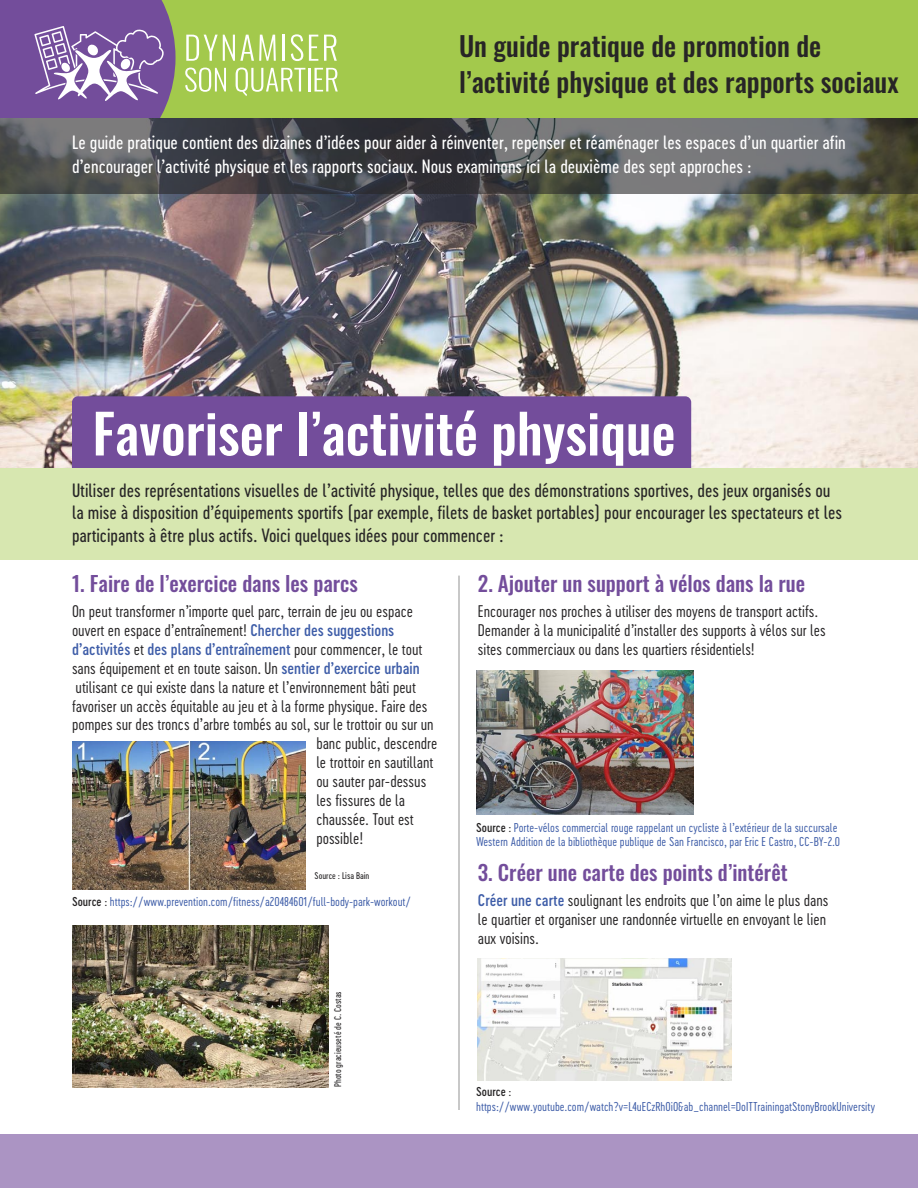
<style>
.page{position:relative;width:918px;height:1188px;background:#fff}
.page>*{position:absolute;margin:0;border:0;box-sizing:border-box;transform-origin:0 0}
.t1{font:500 54px "Oswald";color:#fff}
.t2{font:500 27px/36px "Oswald";color:#272526}
.t3{font:500 21px "Oswald";color:#734d9b}
.t4{font:18px/22.5px "Cervo Neue Regular Neue";color:#272526}
.t5{font:18px/24px "Cervo Neue Regular Neue";color:#fff}
.t6{font:15.75px/18.9px "Cervo Neue Light Neue";color:#272526}
.t7{font:12px/14.4px "Cervo Neue Light Neue";color:#3e5da8}
.t8{font:9px "Cervo Neue Regular Neue";color:#272526}
.s1{font-family:"Cervo Neue Medium Neue";color:#3e5da8}
.s2{font-family:"Cervo Neue Medium Neue";color:#272526}
.s3{color:#272526}
</style>
<div class="page">
<div style="left:0;top:0;width:918px;height:119px;background:#a3c94c"></div>
<img style="left:0;top:194px;width:918px;height:274px">
<div style="left:0;top:118px;width:918px;height:76px;background:#272526;opacity:.6"></div>
<img style="left:72px;top:741px;width:234px;height:148px">
<div style="left:72px;top:396px;width:619px;height:78px;background:#734d9b;border-radius:6px"></div>
<div style="left:0;top:468px;width:918px;height:92px;background:#d7e7b0"></div>
<div style="left:0;top:1134px;width:918px;height:54px;background:#ab94c3"></div>
<img style="left:72px;top:926px;width:257px;height:161px">
<hr style="left:459px;top:576px;width:1px;height:534px;background:#939293">
<img style="left:476px;top:670px;width:217px;height:145px">
<img style="left:477px;top:959px;width:255px;height:121px">
<svg style="left:0;top:0;width:176px;height:180px;background:#79658e"></svg>
<svg style="left:186px;top:35px;width:90px;height:26px"></svg>
<hr style="left:282px;top:35px;width:3px;height:26px;background:#fff">
<svg style="left:291px;top:34px;width:12px;height:27px"></svg>
<svg style="left:309px;top:35px;width:9px;height:26px"></svg>
<svg style="left:324px;top:35px;width:13px;height:26px"></svg>
<svg style="left:185px;top:68px;width:41px;height:24px"></svg>
<svg style="left:236px;top:68px;width:69px;height:28px"></svg>
<hr style="left:308px;top:68px;width:2px;height:24px;background:#fff">
<svg style="left:315px;top:68px;width:23px;height:24px"></svg>
<p class="t2" style="left:459px;top:31px;width:441px">Un guide pratique de promotion de l’activité physique et des rapports sociaux</p>
<p class="t5" style="left:72px;top:131px;width:775px">Le guide pratique contient des dizaines d’idées pour aider à réinventer, repenser et réaménager les espaces d’un quartier afin d’encourager l’activité physique et les rapports sociaux. Nous examinons ici la deuxième des sept approches :</p>
<p class="t1" style="left:93px;top:412px;width:585px">Favoriser l’activité physique</p>
<p class="t4" style="left:72px;top:480px;width:772px">Utiliser des représentations visuelles de l’activité physique, telles que des démonstrations sportives, des jeux organisés ou la mise à disposition d’équipements sportifs (par exemple, filets de basket portables) pour encourager les spectateurs et les participants à être plus actifs. Voici quelques idées pour commencer :</p>
<p class="t3" style="left:72px;top:575px;width:287px">1. Faire de l’exercice dans les parcs</p>
<p class="t6" style="left:72px;top:603px;width:352px">On peut transformer n’importe quel parc, terrain de jeu ou espace ouvert en espace d’entraînement! <span class="s1">Chercher des suggestions d’activités</span> et <span class="s1">des plans d’entraînement</span> pour commencer, le tout sans équipement et en toute saison. Un <span class="s1">sentier d’exercice urbain</span></p>
<p class="t6" style="left:76px;top:679px;width:342px">utilisant ce qui existe dans la nature et l’environnement bâti peut</p>
<p class="t6" style="left:72px;top:698px;width:357px">favoriser un accès équitable au jeu et à la forme physique. Faire des</p>
<p class="t6" style="left:72px;top:717px;width:363px">pompes sur des troncs d’arbre tombés au sol, sur le trottoir ou sur un</p>
<p class="t6" style="left:316px;top:735px;width:123px">banc public, descendre</p>
<p class="t6" style="left:316px;top:754px;width:119px">le trottoir en sautillant</p>
<p class="t6" style="left:316px;top:773px;width:111px">ou sauter par-dessus</p>
<p class="t6" style="left:316px;top:792px;width:90px">les fissures de la</p>
<p class="t6" style="left:316px;top:811px;width:99px">chaussée. Tout est</p>
<p class="t6" style="left:316px;top:830px;width:48px">possible!</p>
<p class="t8" style="left:315px;top:871px;width:56px">Source : Lisa Bain</p>
<p class="t7" style="left:72px;top:895px;width:341px"><span class="s2">Source</span> <span class="s3">:</span> https://www.prevention.com/fitness/a20484601/full-body-park-workout/</p>
<p class="t8" style="left:334px;top:1087px;width:97px;rotate:-90deg">Photo gracieuseté de C. Costas</p>
<p class="t3" style="left:478px;top:575px;width:329px">2. Ajouter un support à vélos dans la rue</p>
<p class="t6" style="left:478px;top:603px;width:349px">Encourager nos proches à utiliser des moyens de transport actifs.<br>Demander à la municipalité d’installer des supports à vélos sur les sites commerciaux ou dans les quartiers résidentiels!</p>
<p class="t7" style="left:476px;top:821px;width:366px"><span class="s2">Source</span> <span class="s3">:</span> Porte-vélos commercial rouge rappelant un cycliste à l’extérieur de la succursale<br>Western Addition de la bibliothèque publique de San Francisco, par Eric E Castro, CC-BY-2.0</p>
<p class="t3" style="left:478px;top:864px;width:311px">3. Créer une carte des points d’intérêt</p>
<p class="t6" style="left:478px;top:893px;width:352px"><span class="s1">Créer une carte</span> soulignant les endroits que l’on aime le plus dans le quartier et organiser une randonnée virtuelle en envoyant le lien aux voisins.</p>
<p class="t7" style="left:476px;top:1086px;width:400px"><span class="s2">Source</span> <span class="s3">: </span>https://www.youtube.com/watch?v=L4uECzRh0i0&amp;ab_channel=DoITTrainingatStonyBrookUniversity</p>
</div>
